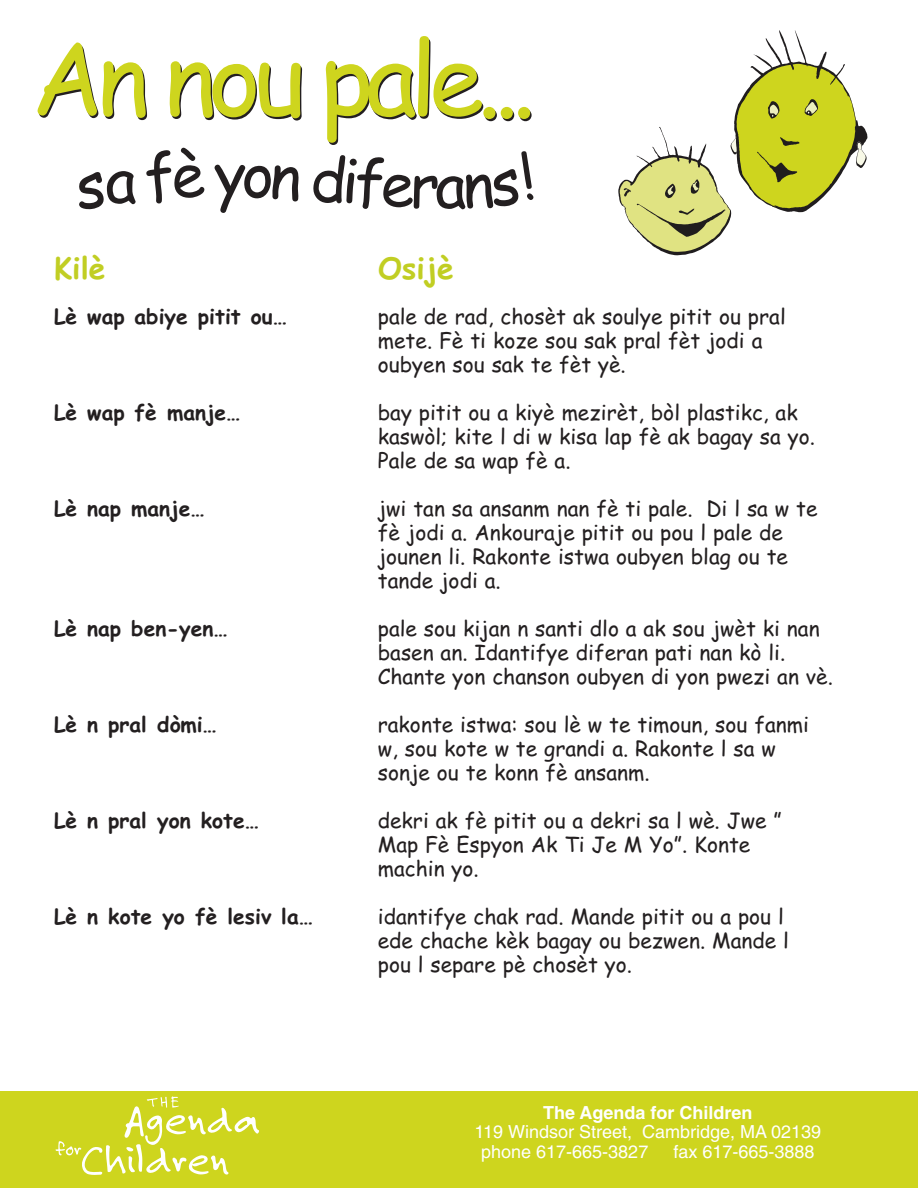
<style>
.page{position:relative;width:918px;height:1188px;background:#fff}
.page>*{position:absolute;margin:0;border:0;box-sizing:border-box;transform-origin:0 0}
.t1{font:700 30px "Comic Sans MS";color:#c1ce23}
.t2{font:21px/24px "Comic Sans MS";color:#231f20}
.t3{font:700 21px "Comic Sans MS";color:#231f20}
.t4{font:18px/19.5px "Helvetica";color:#fff}
.t5{font:700 18px "Helvetica";color:#fff}
</style>
<div class="page">
<div style="left:0;top:1092px;width:918px;height:96px;background:#ced51e"></div>
<svg style="left:618px;top:30px;width:250px;height:225px"></svg>
<svg style="left:56px;top:1096px;width:203px;height:79px"></svg>
<svg style="left:38px;top:43px;width:109px;height:77px"></svg>
<svg style="left:170px;top:61px;width:132px;height:60px"></svg>
<svg style="left:326px;top:36px;width:206px;height:109px"></svg>
<svg style="left:146px;top:148px;width:58px;height:56px"></svg>
<svg style="left:215px;top:165px;width:84px;height:48px"></svg>
<svg style="left:313px;top:151px;width:220px;height:58px"></svg>
<svg style="left:79px;top:171px;width:57px;height:38px"></svg>
<h1 class="t1" style="left:54px;top:251px;width:53px">Kilè</h1>
<h1 class="t1" style="left:378px;top:251px;width:77px">Osijè</h1>
<p class="t3" style="left:54px;top:305px;width:234px">Lè wap abiye pitit ou…</p>
<p class="t2" style="left:378px;top:305px;width:409px">pale de rad, chosèt ak soulye pitit ou pral mete. Fè ti koze sou sak pral fèt jodi a oubyen sou sak te fèt yè.</p>
<p class="t3" style="left:54px;top:401px;width:188px">Lè wap fè manje…</p>
<p class="t2" style="left:378px;top:401px;width:439px">bay pitit ou a kiyè mezirèt, bòl plastikc, ak kaswòl; kite l di w kisa lap fè ak bagay sa yo.<br>Pale de sa wap fè a.</p>
<p class="t3" style="left:54px;top:497px;width:152px">Lè nap manje…</p>
<p class="t2" style="left:378px;top:497px;width:441px">jwi tan sa ansanm nan fè ti pale. Di l sa w te fè jodi a. Ankouraje pitit ou pou l pale de jounen li. Rakonte istwa oubyen blag ou te tande jodi a.</p>
<p class="t3" style="left:54px;top:617px;width:175px">Lè nap ben-yen…</p>
<p class="t2" style="left:378px;top:617px;width:457px">pale sou kijan n santi dlo a ak sou jwèt ki nan basen an. Idantifye diferan pati nan kò li.<br>Chante yon chanson oubyen di yon pwezi an vè.</p>
<p class="t3" style="left:54px;top:713px;width:164px">Lè n pral dòmi…</p>
<p class="t2" style="left:378px;top:713px;width:433px">rakonte istwa: sou lè w te timoun, sou fanmi w, sou kote w te grandi a. Rakonte l sa w sonje ou te konn fè ansanm.</p>
<p class="t3" style="left:54px;top:809px;width:206px">Lè n pral yon kote…</p>
<p class="t2" style="left:378px;top:809px;width:405px">dekri ak fè pitit ou a dekri sa l wè. Jwe ”<br>Map Fè Espyon Ak Ti Je M Yo”. Konte machin yo.</p>
<p class="t3" style="left:54px;top:905px;width:260px">Lè n kote yo fè lesiv la…</p>
<p class="t2" style="left:378px;top:905px;width:413px">idantifye chak rad. Mande pitit ou a pou l ede chache kèk bagay ou bezwen. Mande l pou l separe pè chosèt yo.</p>
<p class="t5" style="left:543px;top:1106px;width:211px">The Agend or Children</p>
<p class="t4" style="left:481px;top:1124px;width:342px;text-indent:-7px">119 Windsor Street, Cambridge MA 02139 phone 617-665-3827</p>
<p class="t4" style="left:673px;top:1143px;width:143px">fax 617-665-3888</p>
</div>
